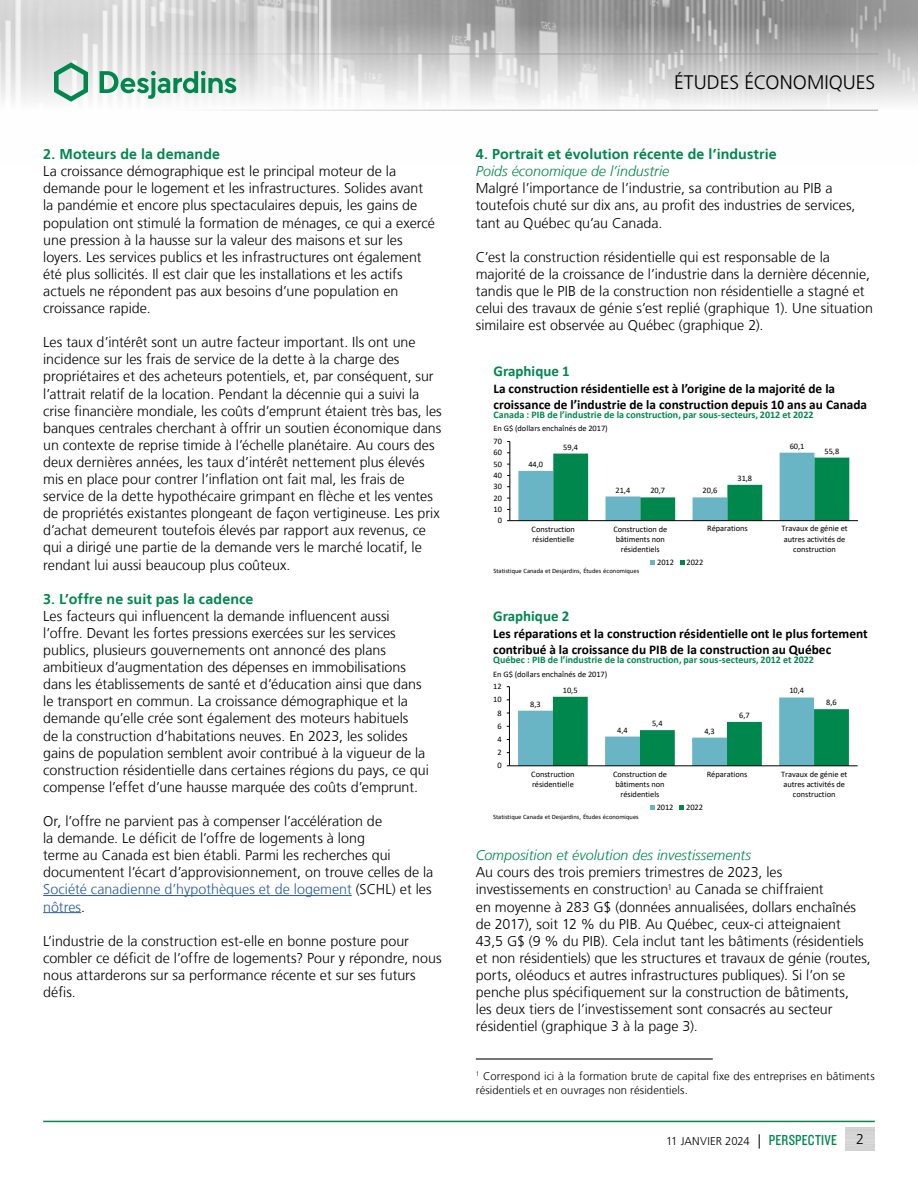
<style>
.page{position:relative;width:918px;height:1188px;background:#fff}
.page>*{position:absolute;margin:0;border:0;box-sizing:border-box;transform-origin:0 0}
.t1{font:300 19.5px "Frutiger LT";color:#000}
.t2{font:700 15px "Calibri";color:#00874e}
.t3{font:300 14.25px/17.1px "Frutiger LT";color:#000}
.t4{font:700 14.25px "Frutiger LT";letter-spacing:.005em;color:#00874e}
.t5{font:italic 300 14.25px "Frutiger LT";color:#00874e}
.t6{font:700 13.35px/16px "Calibri";color:#000}
.t7{font:300 11.25px/13.5px "Frutiger LT";letter-spacing:.01em;color:#000}
.t8{font:700 10.05px "Calibri";color:#00874e}
.t9{font:8.4px/10.2px "Calibri";letter-spacing:-.005em;color:#000;text-align:center}
.t10{font:6.6px "Calibri";color:#000}
.s1{color:#275b9b}
.s2{font-size:14.25px}
.s3{font-family:"Knockout 29 Junior Ltweight";font-weight:400;font-size:15px;color:#00874e}
</style>
<div class="page">
<img style="left:0;top:0;width:918px;height:110px">
<hr style="left:0;top:54px;width:878px;height:1px;background:#9d9d9c">
<hr style="left:0;top:110px;width:878px;height:1px;background:#9d9d9c">
<svg style="left:54px;top:62px;width:34px;height:40px"></svg>
<svg style="left:100px;top:71px;width:136px;height:28px"></svg>
<hr style="left:43px;top:1121px;width:832px;height:1px;background:#00874e">
<hr style="left:43px;top:895px;width:309px;height:1px;background:#275b9b">
<hr style="left:43px;top:912px;width:38px;height:1px;background:#275b9b">
<svg style="left:518px;top:697px;width:331px;height:69px"></svg>
<hr style="left:509px;top:687px;width:1px;height:79px;background:#000">
<hr style="left:509px;top:766px;width:349px;height:1px;background:#000">
<svg style="left:650px;top:805px;width:5px;height:5px"></svg>
<svg style="left:679px;top:805px;width:5px;height:5px"></svg>
<svg style="left:518px;top:453px;width:331px;height:67px"></svg>
<hr style="left:510px;top:442px;width:1px;height:79px;background:#000">
<hr style="left:510px;top:520px;width:348px;height:1px;background:#000">
<svg style="left:650px;top:560px;width:5px;height:4px"></svg>
<svg style="left:680px;top:560px;width:4px;height:4px"></svg>
<hr style="left:476px;top:1058px;width:237px;height:2px;background:#4a4a49">
<p class="t4" style="left:43px;top:146px;width:178px">2. Moteurs de la demande</p>
<p class="t3" style="left:43px;top:163px;width:393px">La croissance démographique est le principal moteur de la demande pour le logement et les infrastructures. Solides avant la pandémie et encore plus spectaculaires depuis, les gains de population ont stimulé la formation de ménages, ce qui a exercé une pression à la hausse sur la valeur des maisons et sur les loyers. Les services publics et les infrastructures ont également été plus sollicités. Il est clair que les installations et les actifs actuels ne répondent pas aux besoins d’une population en croissance rapide.</p>
<p class="t3" style="left:43px;top:334px;width:400px">Les taux d’intérêt sont un autre facteur important. Ils ont une incidence sur les frais de service de la dette à la charge des propriétaires et des acheteurs potentiels, et, par conséquent, sur l’attrait relatif de la location. Pendant la décennie qui a suivi la crise financière mondiale, les coûts d’emprunt étaient très bas, les banques centrales cherchant à offrir un soutien économique dans un contexte de reprise timide à l’échelle planétaire. Au cours des deux dernières années, les taux d’intérêt nettement plus élevés mis en place pour contrer l’inflation ont fait mal, les frais de service de la dette hypothécaire grimpant en flèche et les ventes de propriétés existantes plongeant de façon vertigineuse. Les prix d’achat demeurent toutefois élevés par rapport aux revenus, ce qui a dirigé une partie de la demande vers le marché locatif, le rendant lui aussi beaucoup plus coûteux.</p>
<p class="t4" style="left:43px;top:590px;width:212px">3. L’offre ne suit pas la cadence</p>
<p class="t3" style="left:43px;top:608px;width:387px">Les facteurs qui influencent la demande influencent aussi l’offre. Devant les fortes pressions exercées sur les services publics, plusieurs gouvernements ont annoncé des plans ambitieux d’augmentation des dépenses en immobilisations dans les établissements de santé et d’éducation ainsi que dans le transport en commun. La croissance démographique et la demande qu’elle crée sont également des moteurs habituels<br>de la construction d’habitations neuves. En 2023, les solides gains de population semblent avoir contribué à la vigueur de la construction résidentielle dans certaines régions du pays, ce qui compense l’effet d’une hausse marquée des coûts d’emprunt.</p>
<p class="t3" style="left:43px;top:813px;width:392px">Or, l’offre ne parvient pas à compenser l’accélération de<br>la demande. Le déficit de l’offre de logements à long<br>terme au Canada est bien établi. Parmi les recherches qui documentent l’écart d’approvisionnement, on trouve celles de la <span class="s1">Société canadienne d’hypothèques et de logement</span> (SCHL) et les <span class="s1">nôtres</span>.</p>
<p class="t3" style="left:43px;top:933px;width:400px">L’industrie de la construction est-elle en bonne posture pour combler ce déficit de l’offre de logements? Pour y répondre, nous nous attarderons sur sa performance récente et sur ses futurs défis.</p>
<h1 class="t1" style="left:674px;top:72px;width:203px">ÉTUDES ÉCONOMIQUES</h1>
<p class="t4" style="left:476px;top:146px;width:303px">4. Portrait et évolution récente de l’industrie</p>
<p class="t5" style="left:476px;top:163px;width:195px">Poids économique de l’industrie</p>
<p class="t3" style="left:476px;top:180px;width:381px">Malgré l’importance de l’industrie, sa contribution au PIB a toutefois chuté sur dix ans, au profit des industries de services, tant au Québec qu’au Canada.</p>
<p class="t3" style="left:476px;top:249px;width:399px">C’est la construction résidentielle qui est responsable de la majorité de la croissance de l’industrie dans la dernière décennie, tandis que le PIB de la construction non résidentielle a stagné et celui des travaux de génie s’est replié (graphique 1). Une situation similaire est observée au Québec (graphique 2).</p>
<p class="t2" style="left:493px;top:361px;width:78px">Graphique 1</p>
<p class="t6" style="left:493px;top:380px;width:375px">La construction résidentielle est à l’origine de la majorité de la croissance de l’industrie de la construction depuis 10 ans au Canada</p>
<p class="t8" style="left:494px;top:407px;width:321px">Canada : PIB de l’industrie de la construction, par sous-secteurs, 2012 et 2022</p>
<p class="t9" style="left:494px;top:423px;width:116px">En G$ (dollars enchaînés de 2017)</p>
<p class="t9" style="left:528px;top:459px;width:16px">44,0</p>
<p class="t9" style="left:616px;top:484px;width:16px">21,4</p>
<p class="t9" style="left:703px;top:485px;width:16px">20,6</p>
<p class="t9" style="left:494px;top:436px;width:10px">70</p>
<p class="t9" style="left:563px;top:441px;width:16px">59,4</p>
<p class="t9" style="left:790px;top:441px;width:16px">60,1</p>
<p class="t9" style="left:650px;top:485px;width:16px">20,7</p>
<p class="t9" style="left:825px;top:446px;width:16px">55,8</p>
<p class="t9" style="left:494px;top:447px;width:10px">60</p>
<p class="t9" style="left:494px;top:459px;width:10px">50</p>
<p class="t9" style="left:494px;top:470px;width:10px">40</p>
<p class="t9" style="left:737px;top:473px;width:16px">31,8</p>
<p class="t9" style="left:494px;top:481px;width:10px">30</p>
<p class="t9" style="left:494px;top:492px;width:10px">20</p>
<p class="t9" style="left:494px;top:504px;width:10px">10</p>
<p class="t9" style="left:498px;top:515px;width:6px">0</p>
<p class="t9" style="left:532px;top:523px;width:45px;text-align:left">Construction résidentielle</p>
<p class="t9" style="left:613px;top:523px;width:55px">Construction de bâtiments non résidentiels</p>
<p class="t9" style="left:707px;top:523px;width:42px">Réparations</p>
<p class="t9" style="left:781px;top:523px;width:68px">Travaux de génie et autres activités de construction</p>
<p class="t9" style="left:657px;top:557px;width:18px">2012</p>
<p class="t9" style="left:687px;top:557px;width:18px">2022</p>
<p class="t10" style="left:493px;top:567px;width:147px">Statistique Canada et Desjardins, Études économiques</p>
<p class="t2" style="left:493px;top:606px;width:78px">Graphique 2</p>
<p class="t6" style="left:493px;top:625px;width:376px">Les réparations et la construction résidentielle ont le plus fortement contribué à la croissance du PIB de la construction au Québec</p>
<p class="t8" style="left:493px;top:652px;width:322px">Québec : PIB de l’industrie de la construction, par sous-secteurs, 2012 et 2022</p>
<p class="t9" style="left:493px;top:668px;width:116px">En G$ (dollars enchaînés de 2017)</p>
<p class="t9" style="left:530px;top:699px;width:12px">8,3</p>
<p class="t9" style="left:617px;top:725px;width:12px">4,4</p>
<p class="t9" style="left:704px;top:726px;width:12px">4,3</p>
<p class="t9" style="left:493px;top:681px;width:10px">12</p>
<p class="t9" style="left:563px;top:685px;width:16px">10,5</p>
<p class="t9" style="left:789px;top:685px;width:16px">10,4</p>
<p class="t9" style="left:652px;top:718px;width:12px">5,4</p>
<p class="t9" style="left:493px;top:694px;width:10px">10</p>
<p class="t9" style="left:826px;top:697px;width:12px">8,6</p>
<p class="t9" style="left:497px;top:707px;width:6px">8</p>
<p class="t9" style="left:739px;top:710px;width:12px">6,7</p>
<p class="t9" style="left:497px;top:721px;width:6px">6</p>
<p class="t9" style="left:497px;top:734px;width:6px">4</p>
<p class="t9" style="left:497px;top:747px;width:6px">2</p>
<p class="t9" style="left:497px;top:760px;width:6px">0</p>
<p class="t9" style="left:531px;top:769px;width:45px;text-align:left">Construction résidentielle</p>
<p class="t9" style="left:613px;top:769px;width:55px">Construction de bâtiments non résidentiels</p>
<p class="t9" style="left:707px;top:769px;width:42px">Réparations</p>
<p class="t9" style="left:781px;top:769px;width:68px">Travaux de génie et autres activités de construction</p>
<p class="t9" style="left:657px;top:802px;width:18px">2012</p>
<p class="t9" style="left:686px;top:802px;width:18px">2022</p>
<p class="t10" style="left:493px;top:812px;width:147px">Statistique Canada et Desjardins, Études économiques</p>
<p class="t5" style="left:476px;top:847px;width:277px">Composition et évolution des investissements</p>
<p class="t3" style="left:476px;top:864px;width:397px">Au cours des trois premiers trimestres de 2023, les investissements en construction<sup>1</sup> au Canada se chiffraient<br>en moyenne à 283 G$ (données annualisées, dollars enchaînés de 2017), soit 12 % du PIB. Au Québec, ceux-ci atteignaient 43,5 G$ (9 % du PIB). Cela inclut tant les bâtiments (résidentiels et non résidentiels) que les structures et travaux de génie (routes, ports, oléoducs et autres infrastructures publiques). Si l’on se penche plus spécifiquement sur la construction de bâtiments,<br>les deux tiers de l’investissement sont consacrés au secteur résidentiel (graphique 3 à la page 3).</p>
<p class="t7" style="left:476px;top:1070px;width:400px"><sup>1</sup> Correspond ici à la formation brute de capital fixe des entreprises en bâtiments résidentiels et en ouvrages non résidentiels.</p>
<p class="t7" style="left:666px;top:1135px;width:173px">11 JANVIER 2024 <span class="s2">|</span> <span class="s3">PERSPECTIVE</span></p>
<p class="t3" style="left:856px;top:1131px;width:9px">2</p>
</div>
